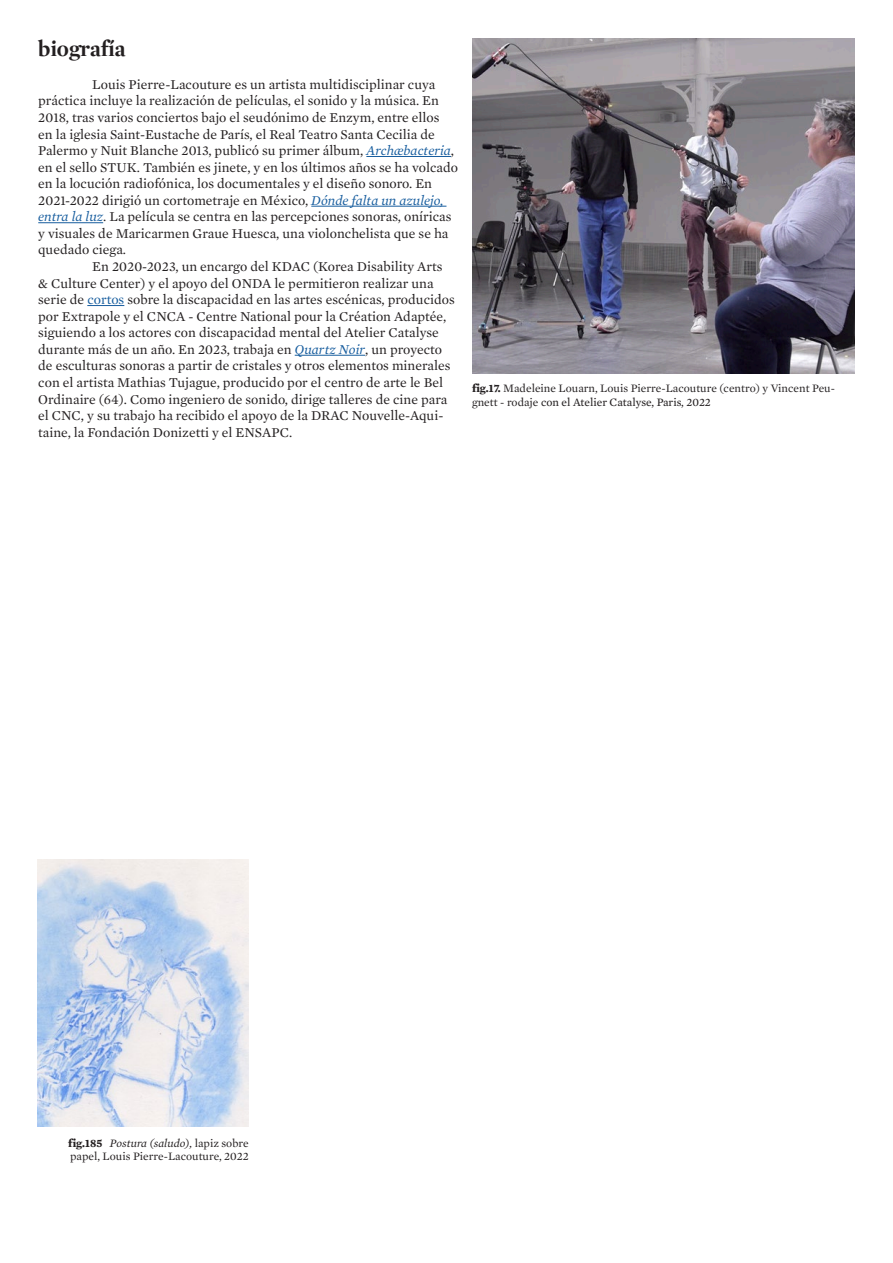
<style>
.page{position:relative;width:893px;height:1263px;background:#fff}
.page>*{position:absolute;margin:0;border:0;box-sizing:border-box;transform-origin:0 0}
.t1{font:700 22.5px "Mercury Display";color:#231f20}
.t2{font:13.8px/16.5px "Mercury Text G1 Roman";color:#231f20}
.t3{font:11.55px/13.8px "Mercury Text G1 Roman";color:#231f20}
.s1{font-family:"Mercury Text G1";font-style:italic;color:#175d9e}
.s2{color:#175d9e}
.s3{font-family:"Mercury Text G2";font-weight:700}
.s4{font-family:"Mercury Text G2 Roman"}
.s5{font-family:"Mercury Text G1";font-style:italic}
</style>
<div class="page">
<hr style="left:366px;top:156px;width:85px;height:1px;background:#175d9e">
<hr style="left:311px;top:206px;width:135px;height:1px;background:#175d9e">
<hr style="left:38px;top:222px;width:65px;height:1px;background:#175d9e">
<hr style="left:87px;top:305px;width:37px;height:1px;background:#175d9e">
<hr style="left:295px;top:355px;width:70px;height:1px;background:#175d9e">
<img style="left:472px;top:38px;width:383px;height:335px">
<img style="left:38px;top:859px;width:210px;height:267px">
<p class="t1" style="left:38px;top:35px;width:89px">biografía</p>
<p class="t2" style="left:38px;top:76px;width:421px;text-indent:54px">Louis Pierre-Lacouture es un artista multidisciplinar cuya práctica incluye la realización de películas, el sonido y la música. En 2018, tras varios conciertos bajo el seudónimo de Enzym, entre ellos<br>en la iglesia Saint-Eustache de París, el Real Teatro Santa Cecilia de Palermo y Nuit Blanche 2013, publicó su primer álbum, <span class="s1">Archæbacteria</span>, en el sello STUK. También es jinete, y en los últimos años se ha volcado en la locución radiofónica, los documentales y el diseño sonoro. En 2021-2022 dirigió un cortometraje en México, <span class="s1">Dónde falta un azulejo, entra la luz</span>. La película se centra en las percepciones sonoras, oníricas y visuales de Maricarmen Graue Huesca, una violonchelista que se ha quedado ciega.</p>
<p class="t2" style="left:38px;top:258px;width:418px;text-indent:54px">En 2020-2023, un encargo del KDAC (Korea Disability Arts &amp; Culture Center) y el apoyo del ONDA le permitieron realizar una serie de <span class="s2">cortos</span> sobre la discapacidad en las artes escénicas, producidos por Extrapole y el CNCA - Centre National pour la Création Adaptée, siguiendo a los actores con discapacidad mental del Atelier Catalyse durante más de un año. En 2023, trabaja en <span class="s1">Quartz Noir</span>, un proyecto de esculturas sonoras a partir de cristales y otros elementos minerales con el artista Mathias Tujague, producido por el centro de arte le Bel Ordinaire (64). Como ingeniero de sonido, dirige talleres de cine para el CNC, y su trabajo ha recibido el apoyo de la DRAC Nouvelle-Aqui&shy;taine, la Fondación Donizetti y el ENSAPC.</p>
<p class="t3" style="left:472px;top:381px;width:364px"><span class="s3">fig.17.</span> Madeleine Louarn, Louis Pierre-Lacouture (centro) y Vincent Peu&shy;gnett - rodaje <span class="s4">con el Atelier Catalyse, Paris, 2022</span></p>
<p class="t3" style="left:68px;top:1136px;width:182px"><span class="s3">fig.185</span> <span class="s5">Postura (saludo),</span> lapiz sobre papel, Louis Pierre-Lacouture, 2022</p>
</div>
